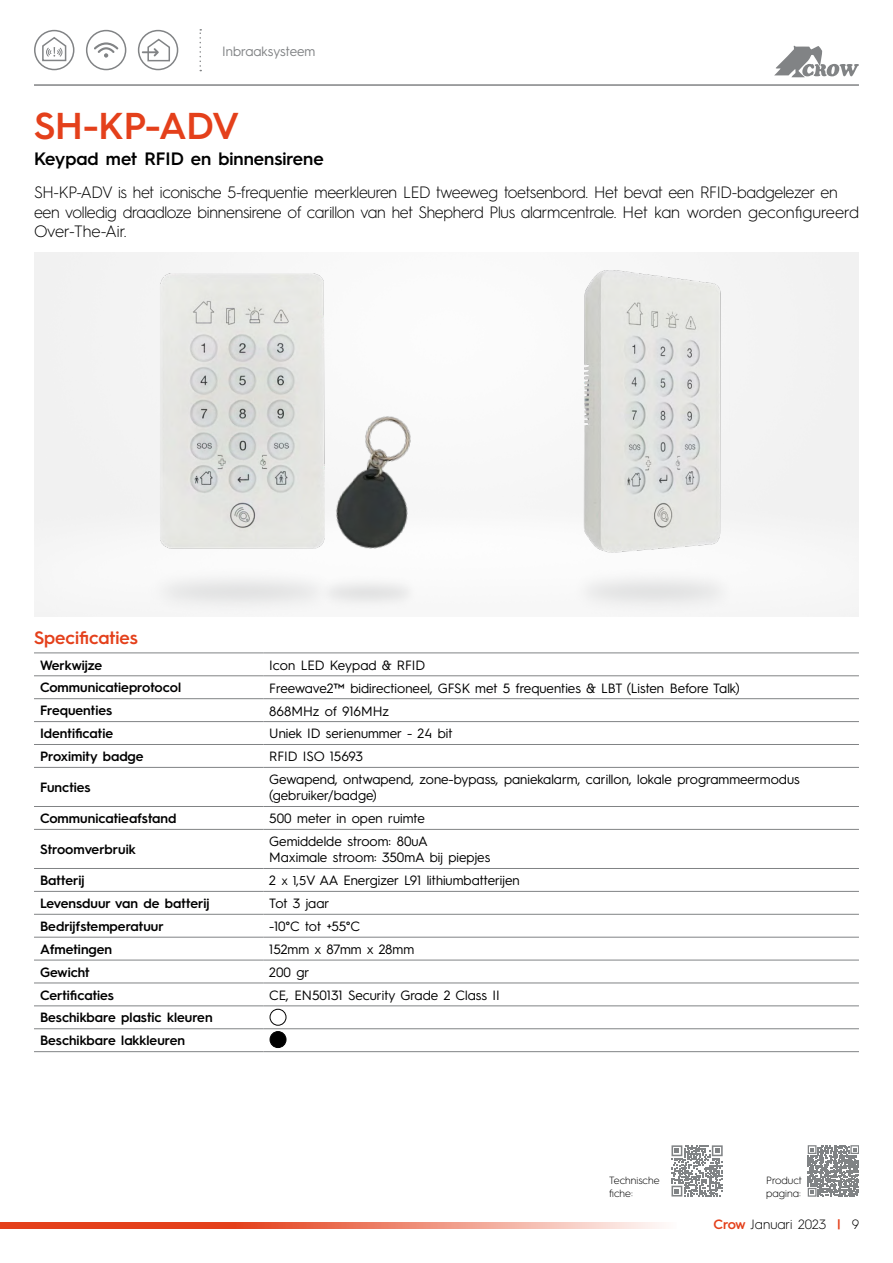
<style>
.page{position:relative;width:893px;height:1263px;background:#fff}
.page>*{position:absolute;margin:0;border:0;box-sizing:border-box;transform-origin:0 0}
.t1{font:600 37.5px "Hurme Geometric Sans 3";color:#e4401b}
.t2{font:600 18px "Hurme Geometric Sans 3";color:#000}
.t3{font:600 18px "Hurme Geometric Sans 3";color:#e4401b}
.t4{font:300 16.5px/19.8px "Hurme Geometric Sans 3";letter-spacing:-.02em;color:#000}
.t5{font:13.5px/16.2px "Hurme Geometric Sans 3";color:#000}
.t6{font:600 13.5px/23px "Hurme Geometric Sans 3";color:#000}
.t7{font:300 13.5px "Hurme Geometric Sans 3";color:#000}
.t8{font:13.5px "Hurme Geometric Sans 3";color:#818385}
.t9{font:300 10.5px/12.6px "Hurme Geometric Sans 3";color:#000}
.s1{font-size:12.75px}
.s2{font-weight:600;color:#e4401b}
</style>
<div class="page">
<hr style="left:34px;top:653px;width:229px;height:1px;background:#818385">
<hr style="left:263px;top:653px;width:596px;height:1px;background:#818385">
<hr style="left:34px;top:675px;width:229px;height:1px;background:#818385">
<hr style="left:263px;top:675px;width:596px;height:1px;background:#818385">
<hr style="left:34px;top:698px;width:229px;height:1px;background:#818385">
<hr style="left:263px;top:698px;width:596px;height:1px;background:#818385">
<hr style="left:34px;top:721px;width:229px;height:1px;background:#818385">
<hr style="left:263px;top:721px;width:596px;height:1px;background:#818385">
<hr style="left:34px;top:744px;width:229px;height:1px;background:#818385">
<hr style="left:263px;top:744px;width:596px;height:1px;background:#818385">
<hr style="left:34px;top:767px;width:229px;height:1px;background:#818385">
<hr style="left:263px;top:767px;width:596px;height:1px;background:#818385">
<hr style="left:34px;top:806px;width:229px;height:1px;background:#818385">
<hr style="left:263px;top:806px;width:596px;height:1px;background:#818385">
<hr style="left:34px;top:829px;width:229px;height:1px;background:#818385">
<hr style="left:263px;top:829px;width:596px;height:1px;background:#818385">
<hr style="left:34px;top:868px;width:229px;height:1px;background:#818385">
<hr style="left:263px;top:868px;width:596px;height:1px;background:#818385">
<hr style="left:34px;top:891px;width:229px;height:1px;background:#818385">
<hr style="left:263px;top:891px;width:596px;height:1px;background:#818385">
<hr style="left:34px;top:914px;width:229px;height:1px;background:#818385">
<hr style="left:263px;top:914px;width:596px;height:1px;background:#818385">
<hr style="left:34px;top:937px;width:229px;height:1px;background:#818385">
<hr style="left:263px;top:937px;width:596px;height:1px;background:#818385">
<hr style="left:34px;top:960px;width:229px;height:1px;background:#818385">
<hr style="left:263px;top:960px;width:596px;height:1px;background:#818385">
<hr style="left:34px;top:983px;width:229px;height:1px;background:#818385">
<hr style="left:263px;top:983px;width:596px;height:1px;background:#818385">
<hr style="left:34px;top:1005px;width:229px;height:1px;background:#818385">
<hr style="left:263px;top:1005px;width:596px;height:1px;background:#818385">
<hr style="left:34px;top:1028px;width:229px;height:1px;background:#818385">
<hr style="left:263px;top:1028px;width:596px;height:1px;background:#818385">
<hr style="left:34px;top:1051px;width:229px;height:1px;background:#818385">
<hr style="left:263px;top:1051px;width:596px;height:1px;background:#818385">
<hr style="left:34px;top:84px;width:825px;height:2px;background:#818385">
<svg style="left:774px;top:46px;width:85px;height:31px"></svg>
<svg style="left:671px;top:1145px;width:52px;height:51px"></svg>
<svg style="left:807px;top:1145px;width:1px;height:52px"></svg>
<svg style="left:808px;top:1145px;width:51px;height:52px"></svg>
<div style="left:270px;top:1009px;width:16px;height:16px;border:1px solid #000;border-radius:50%"></div>
<div style="left:270px;top:1031px;width:16px;height:16px;background:#000;border-radius:50%"></div>
<div style="left:270px;top:1031px;width:16px;height:17px;border:1px solid #000;border-radius:50%"></div>
<svg style="left:199px;top:29px;width:2px;height:42px"></svg>
<div style="left:34px;top:30px;width:40px;height:40px;border:2px solid #818385;border-radius:50%"></div>
<svg style="left:94px;top:43px;width:24px;height:15px"></svg>
<div style="left:86px;top:30px;width:40px;height:40px;border:2px solid #818385;border-radius:50%"></div>
<svg style="left:142px;top:38px;width:28px;height:24px"></svg>
<div style="left:138px;top:30px;width:40px;height:40px;border:2px solid #818385;border-radius:50%"></div>
<svg style="left:41px;top:36px;width:26px;height:26px"></svg>
<svg style="left:0;top:1223px;width:660px;height:6px;background:#ec7a61"></svg>
<img style="left:119px;top:271px;width:242px;height:286px">
<img style="left:134px;top:516px;width:212px;height:101px">
<img style="left:531px;top:271px;width:243px;height:286px">
<img style="left:281px;top:388px;width:192px;height:191px">
<img style="left:313px;top:535px;width:110px;height:77px">
<p class="t8" style="left:222px;top:41px;width:95px">Inbraaksysteem</p>
<h1 class="t1" style="left:34px;top:100px;width:207px">SH-KP-ADV</h1>
<h2 class="t2" style="left:34px;top:146px;width:291px">Keypad met RFID en binnensirene</h2>
<p class="t4" style="left:34px;top:181px;width:826px">SH-KP-ADV is het iconische 5-frequentie meerkleuren LED tweeweg toetsenbord. Het bevat een RFID-badgelezer en een volledig draadloze binnensirene of carillon van het Shepherd Plus alarmcentrale. Het kan worden geconfigureerd<br>Over-The-Air.</p>
<h2 class="t3" style="left:34px;top:625px;width:105px">Specificaties</h2>
<p class="t6" style="left:40px;top:652px;width:64px">Werkwijze</p>
<p class="t5" style="left:269px;top:656px;width:157px">Icon LED Keypad &amp; RFID</p>
<p class="t6" style="left:40px;top:675px;width:143px">Communicatieprotocol</p>
<p class="t5" style="left:269px;top:679px;width:472px">Freewave2™ bidirectioneel, GFSK met 5 frequenties &amp; LBT (Listen Before Talk)</p>
<p class="t6" style="left:40px;top:698px;width:74px">Frequenties</p>
<p class="t5" style="left:269px;top:702px;width:122px">868MHz of 916MHz</p>
<p class="t6" style="left:40px;top:721px;width:75px">Identificatie</p>
<p class="t5" style="left:269px;top:725px;width:185px">Uniek ID serienummer - 24 bit</p>
<p class="t6" style="left:40px;top:744px;width:105px">Proximity badge</p>
<p class="t5" style="left:269px;top:748px;width:95px">RFID ISO 15693</p>
<p class="t6" style="left:40px;top:775px;width:52px">Functies</p>
<p class="t5" style="left:269px;top:770px;width:532px">Gewapend, ontwapend, zone-bypass, paniekalarm, carillon, lokale programmeermodus (gebruiker/badge)</p>
<p class="t6" style="left:40px;top:806px;width:138px">Communicatieafstand</p>
<p class="t5" style="left:269px;top:810px;width:157px">500 meter in open ruimte</p>
<p class="t6" style="left:40px;top:837px;width:97px">Stroomverbruik</p>
<p class="t5" style="left:269px;top:832px;width:222px">Gemiddelde stroom: 80uA<br>Maximale stroom: 350mA bij piepjes</p>
<p class="t6" style="left:40px;top:868px;width:46px">Batterij</p>
<p class="t5" style="left:269px;top:872px;width:252px">2 <span class="s1">x 1,5</span>V AA Energizer L91 lithiumbatterijen</p>
<p class="t6" style="left:40px;top:891px;width:171px">Levensduur van de batterij</p>
<p class="t5" style="left:269px;top:894px;width:61px">Tot 3 jaar</p>
<p class="t6" style="left:40px;top:914px;width:125px">Bedrijfstemperatuur</p>
<p class="t5" style="left:269px;top:917px;width:92px">-10°C tot +55°C</p>
<p class="t6" style="left:40px;top:937px;width:74px">Afmetingen</p>
<p class="t5" style="left:269px;top:940px;width:146px">152mm x 87mm x 28mm</p>
<p class="t6" style="left:40px;top:959px;width:51px">Gewicht</p>
<p class="t5" style="left:269px;top:963px;width:42px">200 gr</p>
<p class="t6" style="left:40px;top:982px;width:76px">Certificaties</p>
<p class="t5" style="left:269px;top:986px;width:232px">CE, EN50131 Security Grade 2 Class II</p>
<p class="t6" style="left:40px;top:1005px;width:174px">Beschikbare plastic kleuren<br>Beschikbare lakkleuren</p>
<p class="t9" style="left:609px;top:1173px;width:52px">Technische fiche:</p>
<p class="t9" style="left:766px;top:1173px;width:37px">Product pagina:</p>
<p class="t7" style="left:713px;top:1215px;width:147px"><span class="s2">Crow</span> Januari 2023 <span class="s2">|</span> 9</p>
</div>
